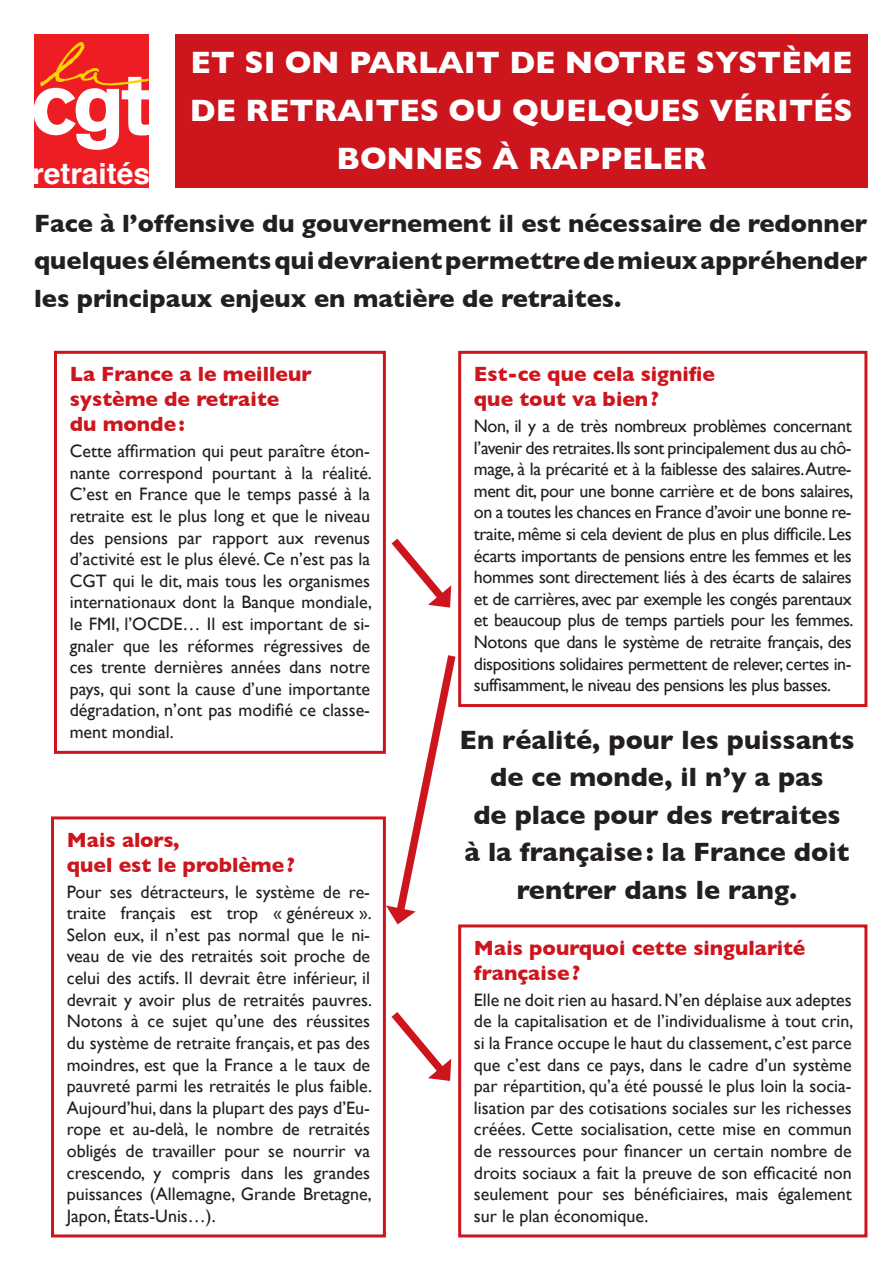
<style>
.page{position:relative;width:893px;height:1263px;background:#fff}
.page>*{position:absolute;margin:0;border:0;box-sizing:border-box;transform-origin:0 0}
.t1{font:700 31.5px/48px "Gill Sans";color:#fff;text-align:center}
.t2{font:700 29.25px "Helvetica";color:#fff}
.t3{font:700 27px/37.5px "Gill Sans";color:#231f20;text-align:center}
.t4{font:700 25.5px/37.5px "Gill Sans";color:#231f20;text-align:justify}
.t5{font:700 21px/25.2px "Gill Sans";color:#cd151d}
.t6{font:18px/21.6px "Gill Sans";color:#231f20;text-align:justify}
</style>
<div class="page">
<div style="left:175px;top:34px;width:692px;height:153px;background:#cd151d"></div>
<div style="left:34px;top:34px;width:115px;height:153px;background:#ee1d23"></div>
<svg style="left:34px;top:42px;width:115px;height:108px"></svg>
<div style="left:54px;top:351px;width:332px;height:403px;border:3px solid #cd151d"></div>
<div style="left:51px;top:816px;width:335px;height:421px;border:3px solid #cd151d"></div>
<div style="left:458px;top:351px;width:409px;height:356px;border:3px solid #cd151d"></div>
<div style="left:458px;top:924px;width:409px;height:313px;border:3px solid #cd151d"></div>
<svg style="left:384px;top:530px;width:68px;height:80px"></svg>
<svg style="left:384px;top:1004px;width:68px;height:80px"></svg>
<svg style="left:386px;top:647px;width:75px;height:277px"></svg>
<p class="t2" style="left:32px;top:154px;width:119px">retraités</p>
<p class="t1" style="left:190px;top:39px;width:664px">ET SI ON PARLAIT DE NOTRE SYSTÈME<br>DE RETRAITES OU QUELQUES VÉRITÉS<br>BONNES À RAPPELER</p>
<p class="t4" style="left:34px;top:204px;width:835px">Face à l’offensive du gouvernement il est nécessaire de redonner quelques éléments qui devraient permettre de mieux appréhender les principaux enjeux en matière de retraites.</p>
<p class="t5" style="left:70px;top:361px;width:243px">La France a le meilleur système de retraite<br>du monde:</p>
<p class="t6" style="left:70px;top:440px;width:304px">Cette affirmation qui peut paraître éton&shy;nante correspond pourtant à la réalité.<br>C’est en France que le temps passé à la retraite est le plus long et que le niveau des pensions par rapport aux revenus d’activité est le plus élevé. Ce n’est pas la CGT qui le dit, mais tous les organismes internationaux dont la Banque mondiale, le FMI, l’OCDE… Il est important de si&shy;gnaler que les réformes régressives de ces trente dernières années dans notre pays, qui sont la cause d’une importante dégradation, n’ont pas modifié ce classe&shy;ment mondial.</p>
<p class="t5" style="left:67px;top:827px;width:230px">Mais alors,<br>quel est le problème?</p>
<p class="t6" style="left:67px;top:881px;width:307px">Pour ses détracteurs, le système de re&shy;traite français est trop « généreux ».<br>Selon eux, il n’est pas normal que le ni&shy;veau de vie des retraités soit proche de celui des actifs. Il devrait être inférieur, il devrait y avoir plus de retraités pauvres.<br>Notons à ce sujet qu’une des réussites du système de retraite français, et pas des moindres, est que la France a le taux de pauvreté parmi les retraités le plus faible.<br>Aujourd’hui, dans la plupart des pays d’Eu&shy;rope et au-delà, le nombre de retraités obligés de travailler pour se nourrir va crescendo, y compris dans les grandes puissances (Allemagne, Grande Bretagne, Japon, États-Unis…).</p>
<p class="t5" style="left:474px;top:361px;width:243px">Est-ce que cela signifie que tout va bien?</p>
<p class="t6" style="left:474px;top:415px;width:381px">Non, il y a de très nombreux problèmes concernant l’avenir des retraites. Ils sont principalement dus au chô&shy;mage, à la précarité et à la faiblesse des salaires. Autre&shy;ment dit, pour une bonne carrière et de bons salaires, on a toutes les chances en France d’avoir une bonne re&shy;traite, même si cela devient de plus en plus difficile. Les écarts importants de pensions entre les femmes et les hommes sont directement liés à des écarts de salaires et de carrières, avec par exemple les congés parentaux et beaucoup plus de temps partiels pour les femmes.<br>Notons que dans le système de retraite français, des dispositions solidaires permettent de relever, certes in&shy;suffisamment, le niveau des pensions les plus basses.</p>
<p class="t3" style="left:459px;top:721px;width:396px">En réalité, pour les puissants de ce monde, il n’y a pas<br>de place pour des retraites<br>à la française: la France doit rentrer dans le rang.</p>
<p class="t5" style="left:474px;top:935px;width:333px">Mais pourquoi cette singularité française?</p>
<p class="t6" style="left:474px;top:989px;width:381px">Elle ne doit rien au hasard. N’en déplaise aux adeptes de la capitalisation et de l’individualisme à tout crin, si la France occupe le haut du classement, c’est parce que c’est dans ce pays, dans le cadre d’un système par répartition, qu’a été poussé le plus loin la socia&shy;lisation par des cotisations sociales sur les richesses créées. Cette socialisation, cette mise en commun de ressources pour financer un certain nombre de droits sociaux a fait la preuve de son efficacité non seulement pour ses bénéficiaires, mais également sur le plan économique.</p>
</div>
